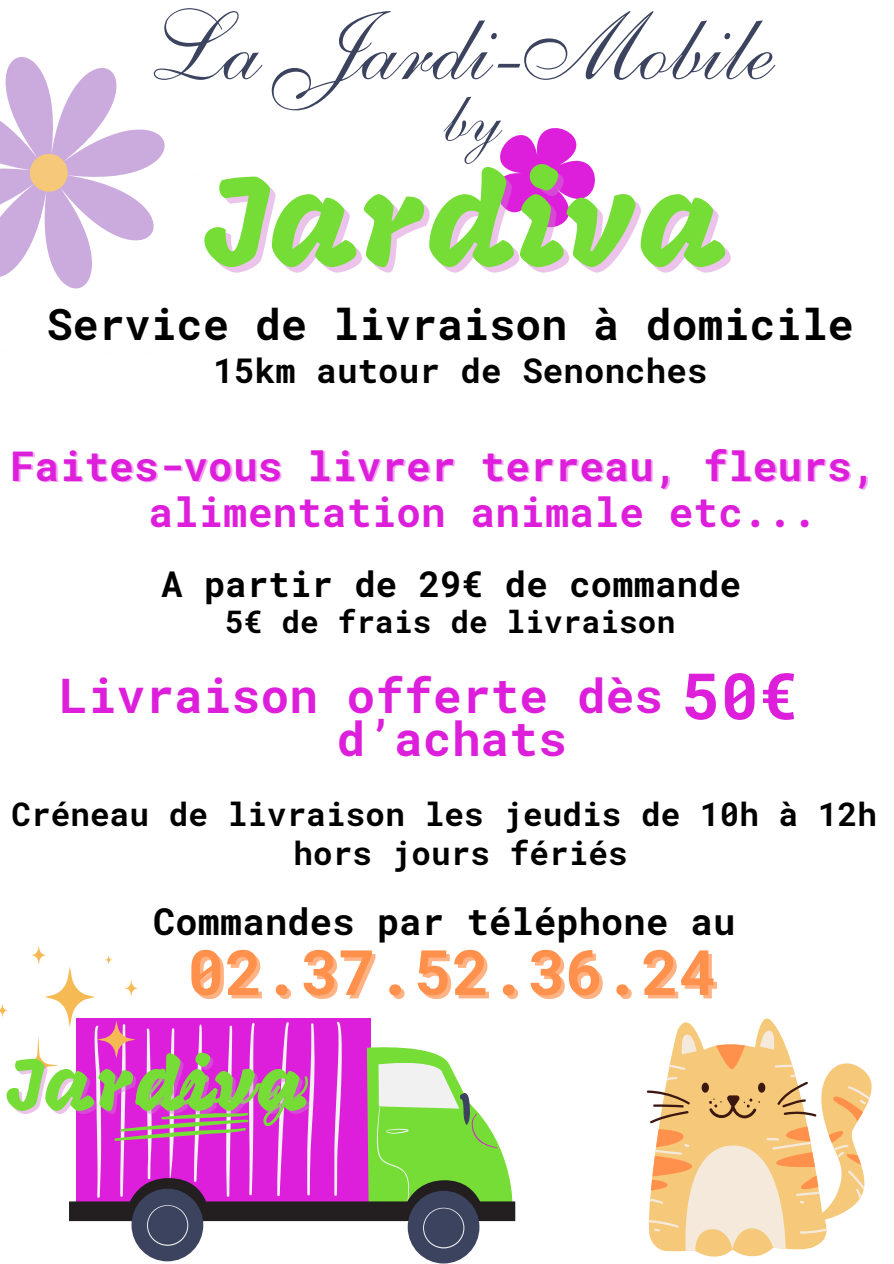
<style>
.page{position:relative;width:894px;height:1264px;background:#fff}
.page>*{position:absolute;margin:0;border:0;box-sizing:border-box;transform-origin:0 0}
.t1{font:129.15px "Mogra";color:#75dd36}
.t2{font:97.65px "Anastasia Script";color:#3b435f}
.t3{font:74.4px "Mogra";color:#75dd36}
.t4{font:73.65px "Anastasia Script";color:#3b435f}
.t5{font:700 64.05px "Roboto Mono";color:#dd1edb}
.t6{font:700 62.55px "Roboto Mono";letter-spacing:.005em;color:#ff914d}
.t7{font:700 47.55px "Roboto Mono";letter-spacing:.005em;color:#dd1edb}
.t8{font:700 43.05px "Roboto Mono";letter-spacing:.005em;color:#000}
.t9{font:700 40.95px "Roboto Mono";letter-spacing:.005em;color:#dd1edb}
.t10{font:700 37.05px "Roboto Mono";letter-spacing:.005em;color:#000}
.t11{font:700 35.55px "Roboto Mono";letter-spacing:.005em;color:#000}
.t12{font:700 34.05px "Roboto Mono";letter-spacing:.005em;color:#000}
.t13{font:700 32.55px "Roboto Mono";letter-spacing:.005em;color:#000}
.t14{font:700 31.05px "Roboto Mono";letter-spacing:.005em;color:#000}
</style>
<div class="page">
<svg style="left:0;top:1003px;width:8px;height:14px"></svg>
<svg style="left:18px;top:945px;width:497px;height:318px"></svg>
<svg style="left:496px;top:128px;width:99px;height:100px"></svg>
<svg style="left:0;top:57px;width:165px;height:232px;fill:#cbabdd"></svg>
<svg style="left:24px;top:148px;width:50px;height:50px;background:#dfb9b0"></svg>
<svg style="left:669px;top:1018px;width:203px;height:239px"></svg>
<svg style="left:648px;top:1030px;width:221px;height:221px;fill:#f6c879"></svg>
<p class="t2" style="left:136px;top:20px;width:622px">La Jardi-Mobile</p>
<p class="t4" style="left:432px;top:97px;width:59px">by</p>
<p class="t1" style="left:205px;top:170px;width:525px">Jardiva</p>
<p class="t8" style="left:47px;top:295px;width:808px">Service de livraison à domicile</p>
<p class="t12" style="left:213px;top:347px;width:495px">15km autour de Senonches</p>
<p class="t9" style="left:10px;top:437px;width:867px">Faites-vous livrer terreau, fleurs,</p>
<p class="t9" style="left:149px;top:483px;width:669px">alimentation animale etc...</p>
<p class="t11" style="left:161px;top:559px;width:581px">A partir de 29€ de commande</p>
<p class="t14" style="left:225px;top:600px;width:451px">5€ de frais de livraison</p>
<p class="t7" style="left:59px;top:663px;width:605px">Livraison offerte dès</p>
<p class="t7" style="left:337px;top:706px;width:231px">d’achats</p>
<p class="t5" style="left:681px;top:652px;width:117px">50€</p>
<p class="t13" style="left:11px;top:791px;width:866px">Créneau de livraison les jeudis de 10h à 12h</p>
<p class="t13" style="left:293px;top:830px;width:336px">hors jours fériés</p>
<p class="t10" style="left:153px;top:896px;width:583px">Commandes par téléphone au</p>
<p class="t6" style="left:187px;top:929px;width:531px">02.37.52.36.24</p>
<p class="t3" style="left:7px;top:1055px;width:303px">Jardiva</p>
</div>
